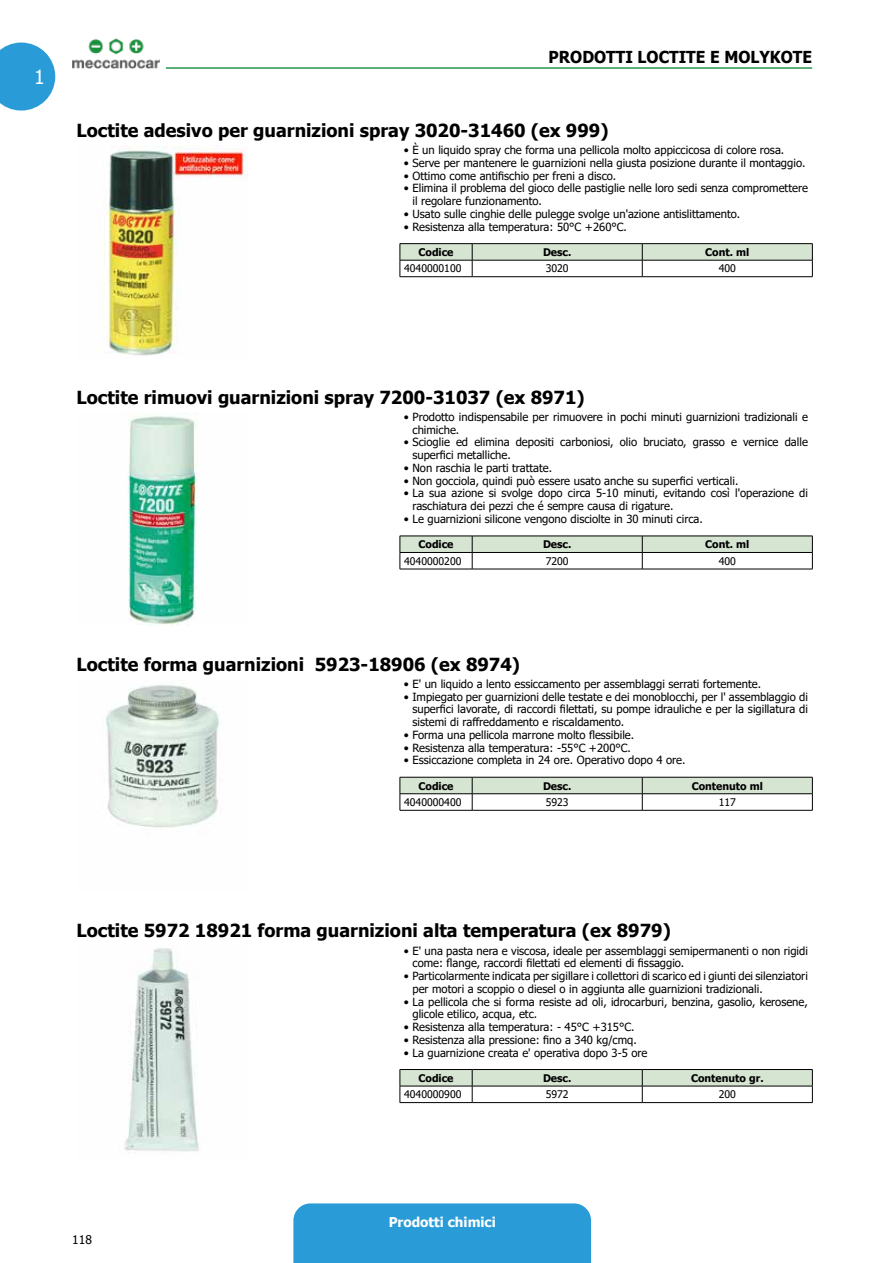
<style>
.page{position:relative;width:893px;height:1263px;background:#fff}
.page>*{position:absolute;margin:0;border:0;box-sizing:border-box;transform-origin:0 0}
.t1{font:19.5px "Tahoma";color:#fff}
.t2{font:700 18px "Tahoma";color:#000}
.t3{font:700 16.5px "Tahoma";color:#000;scale:.95 1}
.t4{font:700 13.5px "Tahoma";color:#fff}
.t5{font:12px "Tahoma";color:#000}
.t6{font:11.25px/12.8px "Tahoma";color:#000}
.t7{font:700 10.5px "Tahoma";color:#000}
.t8{font:10.5px "Tahoma";color:#000}
</style>
<div class="page">
<div style="left:293px;top:1203px;width:298px;height:60px;background:#299cd8"></div>
<svg style="left:0;top:43px;width:55px;height:68px;background:#4aabde"></svg>
<img style="left:72px;top:38px;width:87px;height:31px">
<hr style="left:166px;top:67px;width:646px;height:2px;background:#28974e">
<img style="left:106px;top:146px;width:142px;height:210px">
<hr style="left:400px;top:243px;width:72px;height:1px;background:#000">
<hr style="left:472px;top:243px;width:170px;height:1px;background:#000">
<hr style="left:642px;top:243px;width:171px;height:1px;background:#000">
<svg style="left:400px;top:244px;width:413px;height:32px"></svg>
<hr style="left:400px;top:276px;width:72px;height:1px;background:#000">
<hr style="left:472px;top:276px;width:170px;height:1px;background:#000">
<hr style="left:642px;top:276px;width:171px;height:1px;background:#000">
<img style="left:127px;top:416px;width:70px;height:209px">
<svg style="left:400px;top:536px;width:413px;height:33px"></svg>
<hr style="left:400px;top:569px;width:72px;height:1px;background:#000">
<hr style="left:472px;top:569px;width:170px;height:1px;background:#000">
<hr style="left:642px;top:569px;width:171px;height:1px;background:#000">
<img style="left:106px;top:682px;width:113px;height:146px">
<svg style="left:400px;top:777px;width:413px;height:33px"></svg>
<hr style="left:400px;top:810px;width:72px;height:1px;background:#000">
<hr style="left:472px;top:810px;width:170px;height:1px;background:#000">
<hr style="left:642px;top:810px;width:171px;height:1px;background:#000">
<img style="left:124px;top:948px;width:75px;height:204px">
<svg style="left:400px;top:1069px;width:413px;height:33px"></svg>
<hr style="left:400px;top:1102px;width:72px;height:1px;background:#000">
<hr style="left:472px;top:1102px;width:170px;height:1px;background:#000">
<hr style="left:642px;top:1102px;width:171px;height:1px;background:#000">
<h1 class="t1" style="left:34px;top:64px;width:12px">1</h1>
<h3 class="t3" style="left:549px;top:45px;width:23px">Prodotti</h3>
<h3 class="t3" style="left:638px;top:45px;width:21px">Loctite</h3>
<h3 class="t3" style="left:710px;top:45px;width:42px">e Moly</h3>
<h3 class="t3" style="left:770px;top:45px;width:24px">kote</h3>
<h2 class="t2" style="left:77px;top:118px;width:533px">Loctite adesivo per guarnizioni spray 3020-31460 (ex 999)</h2>
<p class="t6" style="left:404px;top:144px;width:382px">• È un liquido spray che forma una pellicola molto appiccicosa di colore rosa.</p>
<p class="t6" style="left:404px;top:157px;width:403px">• Serve per mantenere le guarnizioni nella giusta posizione durante il montaggio.</p>
<p class="t6" style="left:404px;top:170px;width:214px">• Ottimo come antifischio per freni a disco.</p>
<p class="t6" style="left:412px;top:183px;width:397px;text-indent:-9px">• Elimina il problema del gioco delle pastiglie nelle loro sedi senza compromettere il regolare funzionamento.</p>
<p class="t6" style="left:404px;top:208px;width:338px">• Usato sulle cinghie delle pulegge svolge un'azione antislittamento.</p>
<p class="t6" style="left:404px;top:221px;width:224px">• Resistenza alla temperatura: 50°C +260°C.</p>
<p class="t7" style="left:418px;top:245px;width:37px">Codice</p>
<p class="t7" style="left:543px;top:245px;width:30px">Desc.</p>
<p class="t7" style="left:705px;top:245px;width:46px">Cont. ml</p>
<p class="t8" style="left:404px;top:262px;width:59px">4040000100</p>
<p class="t8" style="left:546px;top:262px;width:24px">3020</p>
<p class="t8" style="left:719px;top:262px;width:19px">400</p>
<h2 class="t2" style="left:77px;top:385px;width:510px">Loctite rimuovi guarnizioni spray 7200-31037 (ex 8971)</h2>
<p class="t6" style="left:412px;top:411px;width:397px;text-indent:-9px">• Prodotto indispensabile per rimuovere in pochi minuti guarnizioni tradizionali e chimiche.</p>
<p class="t6" style="left:412px;top:437px;width:397px;text-indent:-9px">• Scioglie ed elimina depositi carboniosi, olio bruciato, grasso e vernice dalle superfici metalliche.</p>
<p class="t6" style="left:404px;top:462px;width:150px">• Non raschia le parti trattate.</p>
<p class="t6" style="left:404px;top:475px;width:336px">• Non gocciola, quindi può essere usato anche su superfici verticali.</p>
<p class="t6" style="left:412px;top:488px;width:397px;text-indent:-9px">• La sua azione si svolge dopo circa 5-10 minuti, evitando così l'operazione di raschiatura dei pezzi che é sempre causa di rigature.</p>
<p class="t6" style="left:404px;top:513px;width:300px">• Le guarnizioni silicone vengono disciolte in 30 minuti circa.</p>
<p class="t7" style="left:418px;top:537px;width:37px">Codice</p>
<p class="t7" style="left:543px;top:537px;width:30px">Desc.</p>
<p class="t7" style="left:705px;top:537px;width:46px">Cont. ml</p>
<p class="t8" style="left:404px;top:554px;width:59px">4040000200</p>
<p class="t8" style="left:546px;top:554px;width:24px">7200</p>
<p class="t8" style="left:719px;top:554px;width:19px">400</p>
<h2 class="t2" style="left:77px;top:651px;width:445px">Loctite forma guarnizioni 5923-18906 (ex 8974)</h2>
<p class="t6" style="left:404px;top:678px;width:359px">• E' un liquido a lento essiccamento per assemblaggi serrati fortemente.</p>
<p class="t6" style="left:412px;top:691px;width:397px;text-align:justify;text-indent:-9px">• Impiegato per guarnizioni delle testate e dei monoblocchi, per l' assemblaggio di superfici lavorate, di raccordi filettati, su pompe idrauliche e per la sigillatura di sistemi di raffreddamento e riscaldamento.</p>
<p class="t6" style="left:404px;top:729px;width:232px">• Forma una pellicola marrone molto flessibile.</p>
<p class="t6" style="left:404px;top:742px;width:229px">• Resistenza alla temperatura: -55°C +200°C.</p>
<p class="t6" style="left:404px;top:754px;width:283px">• Essiccazione completa in 24 ore. Operativo dopo 4 ore.</p>
<p class="t7" style="left:418px;top:778px;width:37px">Codice</p>
<p class="t7" style="left:543px;top:778px;width:30px">Desc.</p>
<p class="t7" style="left:692px;top:778px;width:73px">Contenuto ml</p>
<p class="t8" style="left:404px;top:795px;width:59px">4040000400</p>
<p class="t8" style="left:546px;top:795px;width:24px">5923</p>
<p class="t8" style="left:719px;top:795px;width:19px">117</p>
<h2 class="t2" style="left:77px;top:918px;width:596px">Loctite 5972 18921 forma guarnizioni alta temperatura (ex 8979)</h2>
<p class="t6" style="left:412px;top:945px;width:397px;text-indent:-9px">• E' una pasta nera e viscosa, ideale per assemblaggi semipermanenti o non rigidi come: flange, raccordi filettati ed elementi di fissaggio.</p>
<p class="t6" style="left:412px;top:970px;width:397px;text-indent:-9px">• Particolarmente indicata per sigillare i collettori di scarico ed i giunti dei silenziatori per motori a scoppio o diesel o in aggiunta alle guarnizioni tradizionali.</p>
<p class="t6" style="left:412px;top:996px;width:397px;text-indent:-9px">• La pellicola che si forma resiste ad oli, idrocarburi, benzina, gasolio, kerosene, glicole etilico, acqua, etc.</p>
<p class="t6" style="left:404px;top:1021px;width:232px">• Resistenza alla temperatura: - 45°C +315°C.</p>
<p class="t6" style="left:404px;top:1034px;width:234px">• Resistenza alla pressione: fino a 340 kg/cmq.</p>
<p class="t6" style="left:404px;top:1047px;width:245px">• La guarnizione creata e' operativa dopo 3-5 ore</p>
<p class="t7" style="left:418px;top:1070px;width:37px">Codice</p>
<p class="t7" style="left:543px;top:1070px;width:30px">Desc.</p>
<p class="t7" style="left:691px;top:1070px;width:74px">Contenuto gr.</p>
<p class="t8" style="left:404px;top:1087px;width:59px">4040000900</p>
<p class="t8" style="left:546px;top:1087px;width:24px">5972</p>
<p class="t8" style="left:719px;top:1087px;width:19px">200</p>
<p class="t5" style="left:72px;top:1231px;width:21px">118</p>
<p class="t4" style="left:389px;top:1212px;width:109px">Prodotti chimici</p>
</div>
